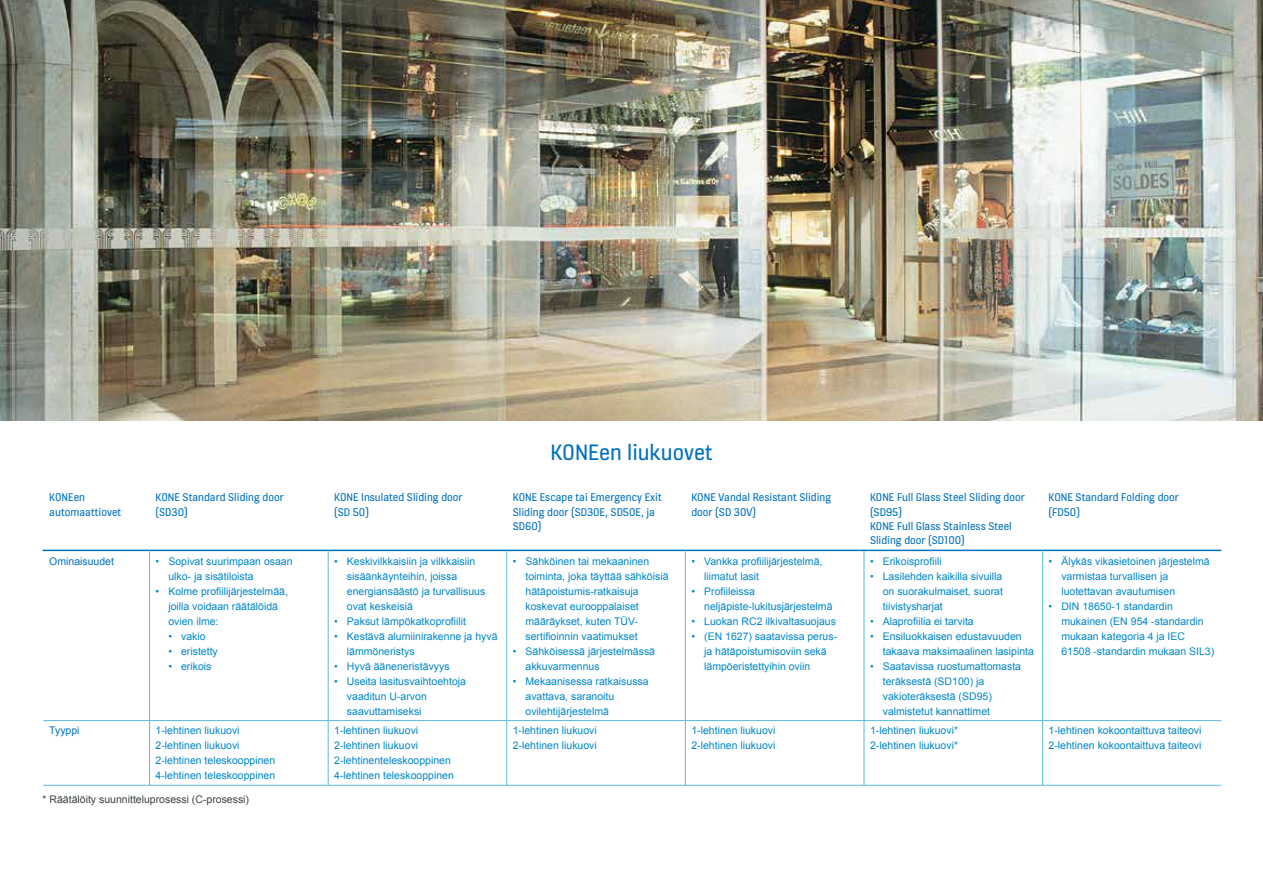
<style>
.page{position:relative;width:1263px;height:893px;background:#fff}
.page>*{position:absolute;margin:0;border:0;box-sizing:border-box;transform-origin:0 0}
.t1{font:24px "KONE Information v 13";color:#0071bd}
.t2{font:12px/14.4px "KONE Information v 13";color:#0071bd}
.t3{font:10.5px/15px "Arial";color:#0087c7}
.t4{font:10.5px "Arial";color:#3b4447}
.t5{font:10.5px "Arial";color:#0071bd}
</style>
<div class="page">
<img style="left:0;top:0;width:1263px;height:421px">
<hr style="left:43px;top:550px;width:107px;height:1px;background:#0071bd">
<hr style="left:150px;top:550px;width:178px;height:1px;background:#0071bd">
<hr style="left:328px;top:550px;width:179px;height:1px;background:#0071bd">
<hr style="left:507px;top:550px;width:178px;height:1px;background:#0071bd">
<hr style="left:685px;top:550px;width:179px;height:1px;background:#0071bd">
<hr style="left:864px;top:550px;width:178px;height:1px;background:#0071bd">
<hr style="left:1042px;top:550px;width:179px;height:1px;background:#0071bd">
<hr style="left:149px;top:551px;width:1px;height:169px;background:#5db9de">
<hr style="left:328px;top:551px;width:1px;height:169px;background:#5db9de">
<hr style="left:506px;top:551px;width:1px;height:169px;background:#5db9de">
<hr style="left:685px;top:551px;width:1px;height:169px;background:#5db9de">
<hr style="left:864px;top:551px;width:1px;height:169px;background:#5db9de">
<hr style="left:1042px;top:551px;width:1px;height:169px;background:#5db9de">
<hr style="left:43px;top:720px;width:107px;height:1px;background:#5db9de">
<hr style="left:150px;top:720px;width:178px;height:1px;background:#5db9de">
<hr style="left:149px;top:721px;width:1px;height:64px;background:#5db9de">
<hr style="left:328px;top:720px;width:179px;height:1px;background:#5db9de">
<hr style="left:328px;top:721px;width:1px;height:64px;background:#5db9de">
<hr style="left:507px;top:720px;width:178px;height:1px;background:#5db9de">
<hr style="left:506px;top:721px;width:1px;height:64px;background:#5db9de">
<hr style="left:685px;top:720px;width:179px;height:1px;background:#5db9de">
<hr style="left:685px;top:721px;width:1px;height:64px;background:#5db9de">
<hr style="left:864px;top:720px;width:178px;height:1px;background:#5db9de">
<hr style="left:864px;top:721px;width:1px;height:64px;background:#5db9de">
<hr style="left:1042px;top:720px;width:179px;height:1px;background:#5db9de">
<hr style="left:1042px;top:721px;width:1px;height:64px;background:#5db9de">
<hr style="left:43px;top:785px;width:107px;height:1px;background:#5db9de">
<hr style="left:150px;top:785px;width:178px;height:1px;background:#5db9de">
<hr style="left:328px;top:785px;width:179px;height:1px;background:#5db9de">
<hr style="left:507px;top:785px;width:178px;height:1px;background:#5db9de">
<hr style="left:685px;top:785px;width:179px;height:1px;background:#5db9de">
<hr style="left:864px;top:785px;width:178px;height:1px;background:#5db9de">
<hr style="left:1042px;top:785px;width:179px;height:1px;background:#5db9de">
<h1 class="t1" style="left:550px;top:436px;width:164px">KONEen liukuovet</h1>
<p class="t2" style="left:49px;top:490px;width:74px">KONEen automaattiovet</p>
<p class="t2" style="left:156px;top:490px;width:130px">KONE Standard Sliding door (SD30)</p>
<p class="t2" style="left:334px;top:490px;width:130px">KONE Insulated Sliding door (SD 50)</p>
<p class="t2" style="left:513px;top:490px;width:151px">KONE Escape tai Emergency Exit<br>Sliding door (SD30E, SD50E, ja<br>SD60)</p>
<p class="t2" style="left:691px;top:490px;width:141px">KONE Vandal Resistant Sliding door (SD 30V)</p>
<p class="t2" style="left:870px;top:490px;width:156px">KONE Full Glass Steel Sliding door (SD95)<br>KONE Full Glass Stainless Steel<br>Sliding door (SD100)</p>
<p class="t2" style="left:1048px;top:490px;width:132px">KONE Standard Folding door (FD50)</p>
<p class="t5" style="left:49px;top:554px;width:66px">Ominaisuudet</p>
<p class="t3" style="left:168px;top:553px;width:126px;text-indent:-13px">• Sopivat suurimpaan osaan ulko- ja sisätiloista</p>
<p class="t3" style="left:168px;top:583px;width:121px;text-indent:-13px">• Kolme profiilijärjestelmää, joilla voidaan räätälöidä ovien ilme:</p>
<p class="t3" style="left:168px;top:628px;width:39px">• vakio</p>
<p class="t3" style="left:168px;top:643px;width:51px">• eristetty</p>
<p class="t3" style="left:168px;top:658px;width:45px">• erikois</p>
<p class="t3" style="left:1061px;top:554px;width:150px;text-indent:-13px">• Älykäs vikasietoinen järjestelmä varmistaa turvallisen ja luotettavan avautumisen</p>
<p class="t3" style="left:1061px;top:599px;width:154px;text-indent:-13px">• DIN 18650-1 standardin mukainen (EN 954 -standardin mukaan kategoria 4 ja IEC<br>61508 -standardin mukaan SIL3)</p>
<p class="t3" style="left:704px;top:554px;width:120px;text-indent:-13px">• Vankka profiilijärjestelmä, liimatut lasit</p>
<p class="t3" style="left:704px;top:584px;width:130px;text-indent:-13px">• Profiileissa neljäpiste-lukitusjärjestelmä</p>
<p class="t3" style="left:691px;top:614px;width:146px">• Luokan RC2 ilkivaltasuojaus</p>
<p class="t3" style="left:704px;top:629px;width:135px;text-indent:-13px">• (EN 1627) saatavissa perus&shy;ja hätäpoistumisoviin sekä lämpöeristettyihin oviin</p>
<p class="t3" style="left:870px;top:554px;width:73px">• Erikoisprofiili</p>
<p class="t3" style="left:883px;top:569px;width:122px;text-align:justify;text-indent:-13px">• Lasilehden kaikilla sivuilla on suorakulmaiset, suorat tiivistysharjat</p>
<p class="t3" style="left:870px;top:614px;width:105px">• Alaprofiilia ei tarvita</p>
<p class="t3" style="left:883px;top:629px;width:153px;text-indent:-13px">• Ensiluokkaisen edustavuuden takaava maksimaalinen lasipinta</p>
<p class="t3" style="left:883px;top:659px;width:140px;text-indent:-13px">• Saatavissa ruostumattomasta teräksestä (SD100) ja vakioteräksestä (SD95) valmistetut kannattimet</p>
<p class="t3" style="left:525px;top:554px;width:144px;text-indent:-13px">• Sähköinen tai mekaaninen toiminta, joka täyttää sähköisiä hätäpoistumis-ratkaisuja koskevat eurooppalaiset määräykset, kuten TÜV&shy;sertifioinnin vaatimukset</p>
<p class="t3" style="left:525px;top:644px;width:131px;text-indent:-13px">• Sähköisessä järjestelmässä akkuvarmennus</p>
<p class="t3" style="left:525px;top:674px;width:125px;text-indent:-13px">• Mekaanisessa ratkaisussa avattava, saranoitu ovilehtijärjestelmä</p>
<p class="t3" style="left:347px;top:553px;width:140px;text-indent:-13px">• Keskivilkkaisiin ja vilkkaisiin sisäänkäynteihin, joissa energiansäästö ja turvallisuus ovat keskeisiä</p>
<p class="t3" style="left:334px;top:614px;width:133px">• Paksut lämpökatkoprofiilit</p>
<p class="t3" style="left:347px;top:629px;width:152px;text-indent:-13px">• Kestävä alumiinirakenne ja hyvä lämmöneristys</p>
<p class="t3" style="left:334px;top:659px;width:117px">• Hyvä ääneneristävyys</p>
<p class="t3" style="left:347px;top:674px;width:121px;text-indent:-13px">• Useita lasitusvaihtoehtoja vaaditun U-arvon saavuttamiseksi</p>
<p class="t5" style="left:49px;top:724px;width:32px">Tyyppi</p>
<p class="t3" style="left:156px;top:723px;width:121px">1-lehtinen liukuovi<br>2-lehtinen liukuovi<br>2-lehtinen teleskooppinen<br>4-lehtinen teleskooppinen</p>
<p class="t3" style="left:334px;top:723px;width:121px">1-lehtinen liukuovi<br>2-lehtinen liukuovi<br>2-lehtinenteleskooppinen<br>4-lehtinen teleskooppinen</p>
<p class="t3" style="left:513px;top:723px;width:86px">1-lehtinen liukuovi<br>2-lehtinen liukuovi</p>
<p class="t3" style="left:691px;top:723px;width:86px">1-lehtinen liukuovi<br>2-lehtinen liukuovi</p>
<p class="t3" style="left:870px;top:723px;width:90px">1-lehtinen liukuovi*<br>2-lehtinen liukuovi*</p>
<p class="t3" style="left:1049px;top:723px;width:154px">1-lehtinen kokoontaittuva taiteovi<br>2-lehtinen kokoontaittuva taiteovi</p>
<p class="t4" style="left:43px;top:793px;width:208px">* Räätälöity suunnitteluprosessi (C-prosessi)</p>
</div>
